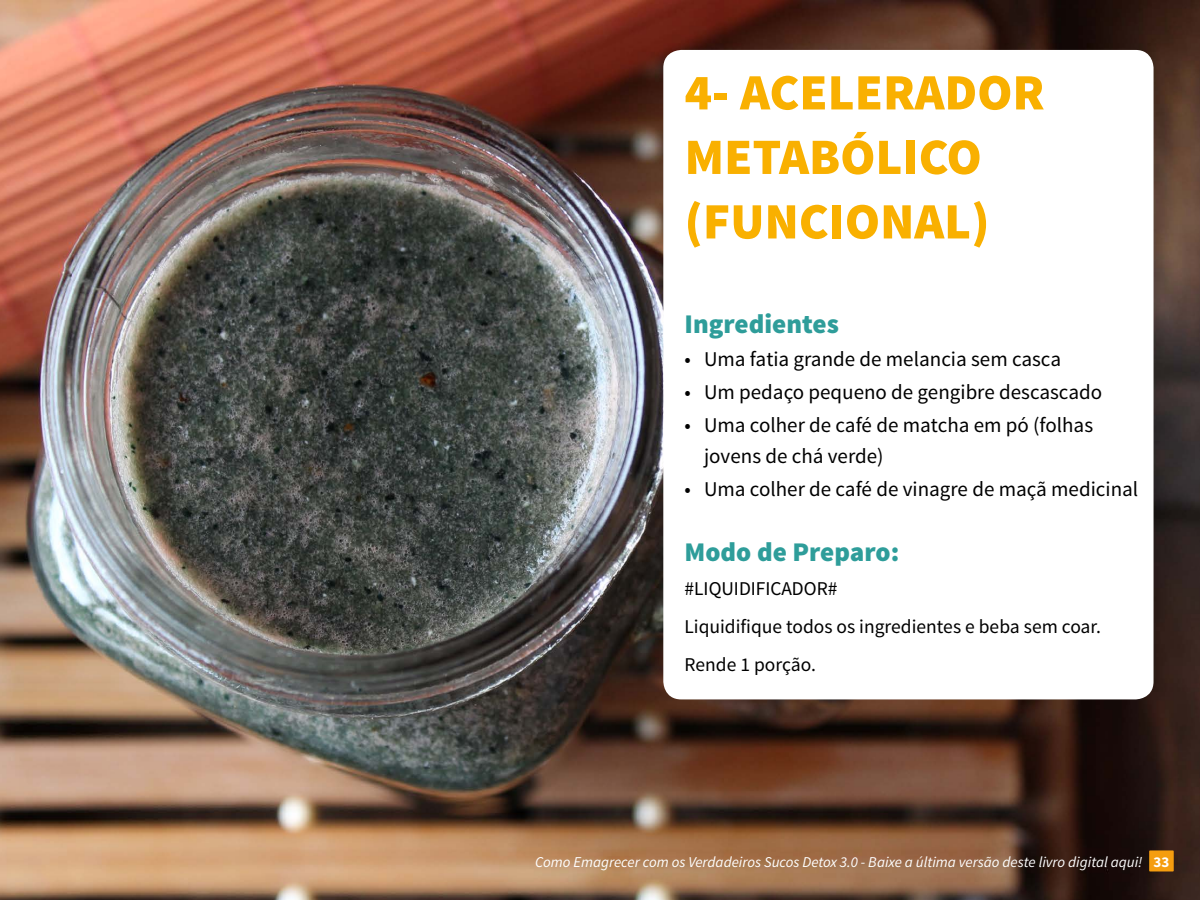
<style>
.page{position:relative;width:1200px;height:900px;background:#fff}
.page>*{position:absolute;margin:0;border:0;box-sizing:border-box;transform-origin:0 0}
.t1{font:900 51px/64.5px "Source Sans Pro";color:#f9b000}
.t2{font:900 27px "Source Sans Pro";color:#2e9d9a}
.t3{font:21px/31.5px "Source Sans Pro";color:#000}
.t4{font:19.5px/38.2px "Source Sans Pro";color:#000}
.t5{font:italic 15px "Source Sans Pro";color:#fff}
.s1{font-weight:700;font-style:normal}
</style>
<div class="page">
<img style="left:0;top:0;width:1200px;height:900px">
<div style="left:663px;top:50px;width:491px;height:649px;background:#fff;border-radius:18px"></div>
<div style="left:1149px;top:850px;width:25px;height:21px;background:#f59d0f"></div>
<h1 class="t1" style="left:685px;top:63px;width:362px">4- ACELERADOR<br>METABÓLICO (FUNCIONAL)</h1>
<p class="t2" style="left:685px;top:306px;width:156px">Ingredientes</p>
<p class="t3" style="left:685px;top:344px;width:378px">• Uma fatia grande de melancia sem casca</p>
<p class="t3" style="left:685px;top:377px;width:419px">• Um pedaço pequeno de gengibre descascado</p>
<p class="t3" style="left:704px;top:410px;width:391px;text-indent:-20px">• Uma colher de café de matcha em pó (folhas jovens de chá verde)</p>
<p class="t3" style="left:685px;top:474px;width:455px">• Uma colher de café de vinagre de maçã medicinal</p>
<p class="t2" style="left:685px;top:534px;width:216px">Modo de Preparo:</p>
<p class="t4" style="left:685px;top:569px;width:418px">#LIQUIDIFICADOR#<br>Liquidifique todos os ingredientes e beba sem coar.<br>Rende 1 porção.</p>
<p class="t5" style="left:535px;top:852px;width:636px">Como Emagrecer com os Verdadeiros Sucos Detox 3.0 - Baixe a última versão deste livro digital aqui! <span class="s1">33</span></p>
</div>
